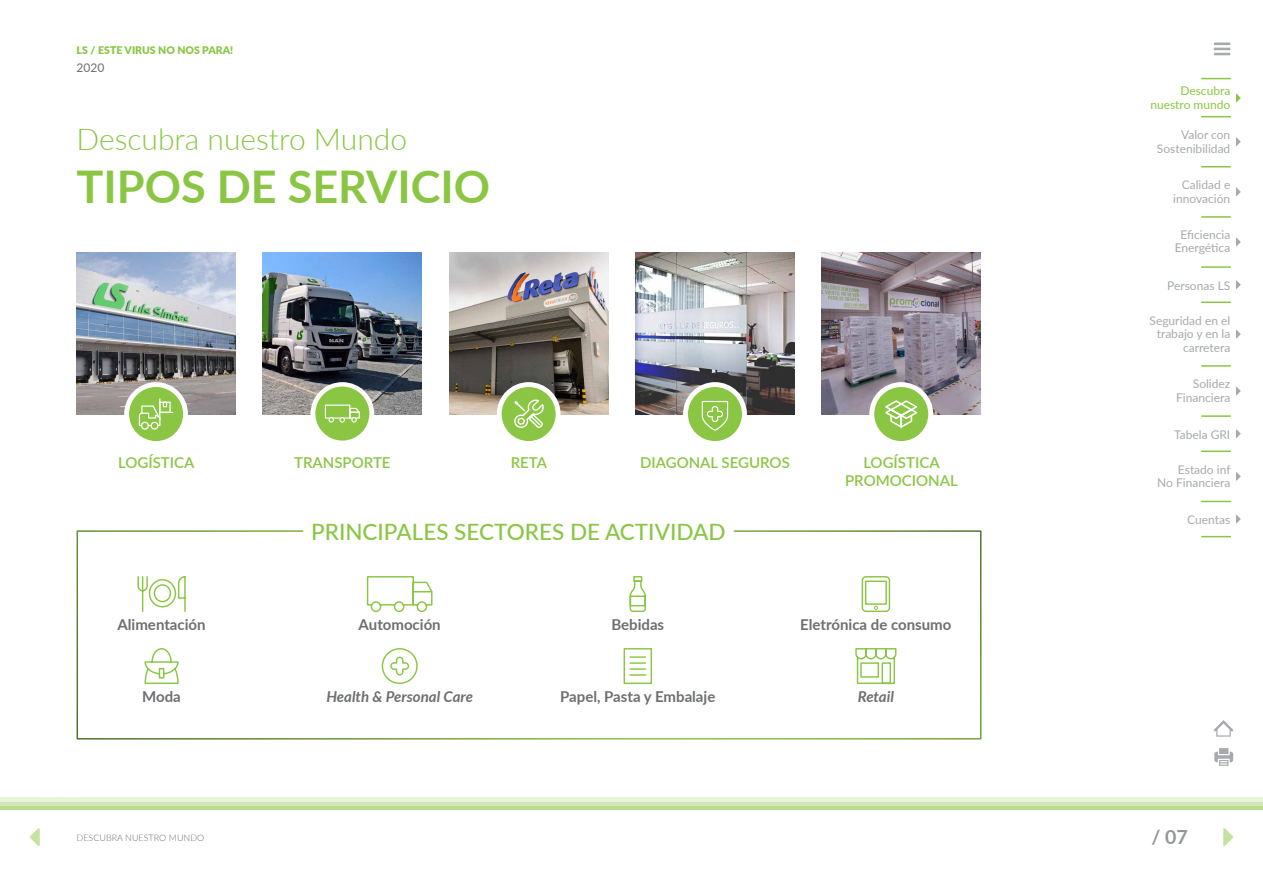
<style>
.page{position:relative;width:1263px;height:893px;background:#fff}
.page>*{position:absolute;margin:0;border:0;box-sizing:border-box;transform-origin:0 0}
.t1{font:700 45px "Lato";color:#8ac644}
.t2{font:300 30px "Lato";color:#8ac644}
.t3{font:500 22.5px "Lato";color:#8ac644}
.t4{font:700 19.5px "Lato";color:#939598}
.t5{font:700 15px "Lato";color:#6d6e71}
.t6{font:600 15px/18px "Lato";color:#8ac644;text-align:center}
.t7{font:italic 700 15px "Lato";color:#6d6e71}
.t8{font:12px/13.5px "Lato";color:#a7a9ac;text-align:right}
.t9{font:12px/13.5px "Lato";color:#8ac644;text-align:right}
.t10{font:12px "Lato";color:#6d6e71}
.t11{font:900 10.5px "Lato";color:#8ac644}
.t12{font:300 9px "Lato";color:#6d6e71}
</style>
<div class="page">
<hr style="left:0;top:806px;width:1263px;height:4px;background:#b9dd8f">
<div style="left:0;top:801px;width:1263px;height:5px;background:#d0e8b4"></div>
<hr style="left:0;top:797px;width:1263px;height:4px;background:#e8f4da">
<svg style="left:1214px;top:748px;width:19px;height:18px"></svg>
<svg style="left:1214px;top:720px;width:19px;height:17px"></svg>
<svg style="left:1223px;top:828px;width:10px;height:18px"></svg>
<svg style="left:30px;top:828px;width:10px;height:18px"></svg>
<svg style="left:1202px;top:78px;width:28px;height:1px"></svg>
<svg style="left:1202px;top:116px;width:28px;height:1px"></svg>
<svg style="left:1202px;top:166px;width:28px;height:1px"></svg>
<hr style="left:1202px;top:216px;width:28px;height:2px;background:#8ac644">
<hr style="left:1202px;top:365px;width:28px;height:2px;background:#8ac644">
<hr style="left:1202px;top:266px;width:28px;height:2px;background:#8ac644">
<svg style="left:1202px;top:501px;width:28px;height:1px"></svg>
<hr style="left:1202px;top:415px;width:28px;height:2px;background:#8ac644">
<hr style="left:1202px;top:450px;width:28px;height:2px;background:#8ac644">
<svg style="left:1202px;top:536px;width:28px;height:1px"></svg>
<svg style="left:1202px;top:302px;width:28px;height:1px"></svg>
<svg style="left:1214px;top:43px;width:16px;height:12px"></svg>
<svg style="left:1236px;top:94px;width:5px;height:8px"></svg>
<svg style="left:1236px;top:137px;width:5px;height:9px"></svg>
<svg style="left:1236px;top:188px;width:5px;height:8px"></svg>
<svg style="left:1236px;top:238px;width:5px;height:8px"></svg>
<svg style="left:1236px;top:280px;width:5px;height:9px"></svg>
<svg style="left:1236px;top:330px;width:5px;height:8px"></svg>
<svg style="left:1236px;top:387px;width:5px;height:8px"></svg>
<svg style="left:1236px;top:429px;width:5px;height:9px"></svg>
<svg style="left:1236px;top:472px;width:5px;height:9px"></svg>
<svg style="left:1236px;top:515px;width:5px;height:8px"></svg>
<img style="left:77px;top:252px;width:159px;height:162px">
<div style="left:124px;top:382px;width:64px;height:64px;background:#fff;border-radius:50%"></div>
<div style="left:129px;top:387px;width:54px;height:54px;background:#8ac644;border-radius:50%"></div>
<svg style="left:139px;top:398px;width:34px;height:32px"></svg>
<img style="left:263px;top:252px;width:159px;height:162px">
<div style="left:310px;top:382px;width:64px;height:64px;background:#fff;border-radius:50%"></div>
<div style="left:315px;top:387px;width:54px;height:54px;background:#8ac644;border-radius:50%"></div>
<svg style="left:324px;top:404px;width:36px;height:19px"></svg>
<img style="left:449px;top:252px;width:159px;height:162px">
<div style="left:497px;top:382px;width:63px;height:64px;background:#fff;border-radius:50%"></div>
<div style="left:502px;top:387px;width:54px;height:54px;background:#8ac644;border-radius:50%"></div>
<svg style="left:514px;top:400px;width:30px;height:28px"></svg>
<img style="left:635px;top:252px;width:159px;height:162px">
<div style="left:683px;top:382px;width:64px;height:64px;background:#fff;border-radius:50%"></div>
<div style="left:688px;top:387px;width:54px;height:54px;background:#8ac644;border-radius:50%"></div>
<svg style="left:702px;top:401px;width:26px;height:30px"></svg>
<img style="left:822px;top:252px;width:159px;height:162px">
<div style="left:869px;top:382px;width:64px;height:64px;background:#fff;border-radius:50%"></div>
<div style="left:874px;top:387px;width:54px;height:54px;background:#8ac644;border-radius:50%"></div>
<svg style="left:885px;top:400px;width:33px;height:28px"></svg>
<svg style="left:76px;top:530px;width:906px;height:210px"></svg>
<svg style="left:854px;top:647px;width:43px;height:38px"></svg>
<svg style="left:137px;top:575px;width:49px;height:38px"></svg>
<svg style="left:144px;top:647px;width:35px;height:38px"></svg>
<svg style="left:381px;top:647px;width:37px;height:38px"></svg>
<svg style="left:623px;top:647px;width:30px;height:38px"></svg>
<svg style="left:366px;top:575px;width:67px;height:38px"></svg>
<svg style="left:861px;top:575px;width:30px;height:38px"></svg>
<svg style="left:629px;top:575px;width:18px;height:38px"></svg>
<p class="t11" style="left:77px;top:42px;width:158px">LS / ESTE VIRUS NO NOS PARA!</p>
<p class="t10" style="left:77px;top:59px;width:29px">2020</p>
<h2 class="t2" style="left:77px;top:118px;width:332px">Descubra nuestro Mundo</h2>
<h1 class="t1" style="left:77px;top:153px;width:415px">TIPOS DE SERVICIO</h1>
<p class="t6" style="left:118px;top:453px;width:78px">LOGÍSTICA</p>
<p class="t6" style="left:294px;top:453px;width:98px">TRANSPORTE</p>
<p class="t6" style="left:511px;top:453px;width:38px">RETA</p>
<p class="t6" style="left:640px;top:453px;width:151px">DIAGONAL SEGUROS</p>
<p class="t6" style="left:845px;top:453px;width:114px">LOGÍSTICA<br>PROMOCIONAL</p>
<h3 class="t3" style="left:311px;top:516px;width:416px">PRINCIPALES SECTORES DE ACTIVIDAD</h3>
<p class="t5" style="left:117px;top:614px;width:90px">Alimentación</p>
<p class="t5" style="left:359px;top:614px;width:84px">Automoción</p>
<p class="t5" style="left:611px;top:614px;width:54px">Bebidas</p>
<p class="t5" style="left:800px;top:614px;width:153px">Eletrónica de consumo</p>
<p class="t5" style="left:142px;top:686px;width:40px">Moda</p>
<p class="t7" style="left:326px;top:686px;width:148px">Health &amp; Personal Care</p>
<p class="t5" style="left:560px;top:686px;width:157px">Papel, Pasta y Embalaje</p>
<p class="t7" style="left:858px;top:686px;width:38px">Retail</p>
<p class="t9" style="left:1150px;top:84px;width:81px">Descubra nuestro mundo</p>
<p class="t8" style="left:1157px;top:127px;width:75px">Valor con<br>Sostenibilidad</p>
<p class="t8" style="left:1173px;top:178px;width:59px">Calidad e innovación</p>
<p class="t8" style="left:1175px;top:228px;width:57px;line-height:12.8px;text-align:center">Eficiencia<br>Energética</p>
<p class="t8" style="left:1167px;top:278px;width:65px">Personas LS</p>
<p class="t8" style="left:1149px;top:313px;width:82px">Seguridad en el trabajo y en la carretera</p>
<p class="t8" style="left:1176px;top:377px;width:56px">Solidez<br>Financiera</p>
<p class="t8" style="left:1174px;top:427px;width:58px">Tabela GRI</p>
<p class="t8" style="left:1157px;top:462px;width:75px">Estado inf<br>No Financiera</p>
<p class="t8" style="left:1187px;top:512px;width:45px">Cuentas</p>
<p class="t12" style="left:77px;top:831px;width:129px">DESCUBRA NUESTRO MUNDO</p>
<h3 class="t4" style="left:1151px;top:822px;width:38px">/ 07</h3>
</div>
